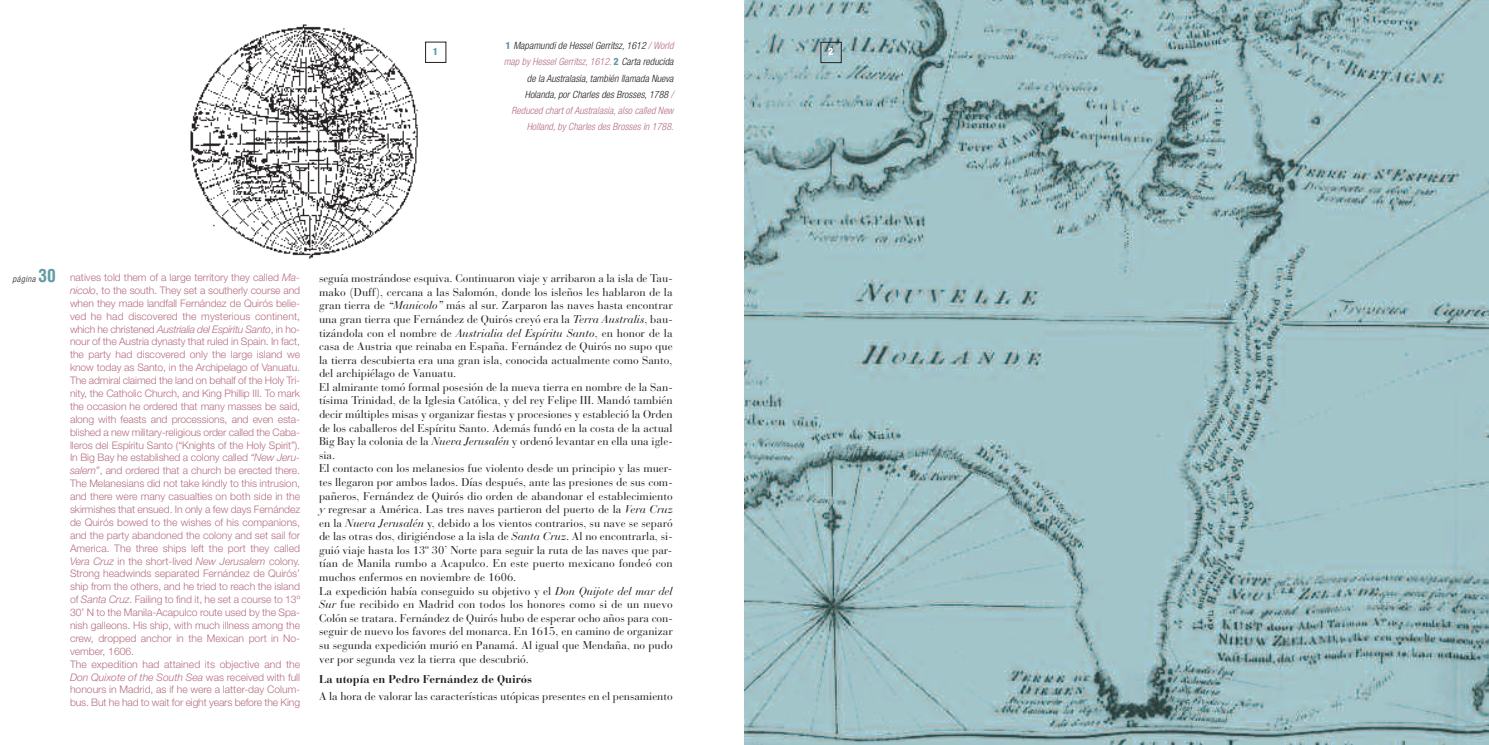
<style>
.page{position:relative;width:1489px;height:745px;background:#fff}
.page>*{position:absolute;margin:0;border:0;box-sizing:border-box;transform-origin:0 0}
.t1{font:11.25px/13.6px "Bauer Bodoni";color:#231f20}
.t2{font:700 11.25px "Bauer Bodoni";color:#231f20}
.t3{font:300 10.38px/12.9px "Helvetica Neue";letter-spacing:-.005em;color:#b66e80}
.t4{font:italic 300 condensed 10px/16.2px "Helvetica Neue";letter-spacing:.005em;color:#231f20;text-align:right}
.t5{font:800 condensed 10px "Helvetica Neue";color:#fff}
.t6{font:800 condensed 10px "Helvetica Neue";color:#609ca3}
.t7{font:italic 300 condensed 8.75px "Helvetica Neue";letter-spacing:.055em;color:#231f20}
.s1{font-weight:800;font-style:normal;color:#609ca3}
.s2{color:#b66e80}
.s3{font-family:"Helvetica";font-weight:700;font-style:normal;font-size:17.5px;color:#609ca3}
.s4{font-style:italic}
</style>
<div class="page">
<svg style="left:744px;top:0;width:744px;height:744px;background:#98babe"></svg>
<div style="left:820px;top:42px;width:21px;height:21px;border:1px solid #231f20"></div>
<img style="left:190px;top:24px;width:228px;height:235px">
<div style="left:425px;top:42px;width:21px;height:21px;border:1px solid #231f20"></div>
<p class="t6" style="left:432px;top:48px;width:7px">1</p>
<p class="t4" style="left:503px;top:38px;width:171px"><span class="s1">1</span> Mapamundi de Hessel Gerritsz, 1612 <span class="s2">/ World map by Hessel Gerritsz, 1612.</span> <span class="s1">2</span> Carta reducida de la Australasia, también llamada Nueva Holanda, por Charles des Brosses, 1788 <span class="s2">/ Reduced chart of Australasia, also called New Holland, by Charles des Brosses in 1788.</span></p>
<p class="t7" style="left:12px;top:275px;width:45px">página <span class="s3">30</span></p>
<p class="t1" style="left:319px;top:273px;width:355px">seguía mostrándose esquiva. Continuaron viaje y arribaron a la isla de Tau&shy;mako (Duff), cercana a las Salomón, donde los isleños les hablaron de la gran tierra de <span class="s4">“Manicolo”</span> más al sur. Zarparon las naves hasta encontrar una gran tierra que Fernández de Quirós creyó era la <span class="s4">Terra Australis</span>, bau&shy;tizándola con el nombre de <span class="s4">Austrialia del Espíritu Santo</span>, en honor de la casa de Austria que reinaba en España. Fernández de Quirós no supo que la tierra descubierta era una gran isla, conocida actualmente como Santo, del archipiélago de Vanuatu.<br>El almirante tomó formal posesión de la nueva tierra en nombre de la San&shy;tísima Trinidad, de la Iglesia Católica, y del rey Felipe III. Mandó también decir múltiples misas y organizar fiestas y procesiones y estableció la Orden de los caballeros del Espíritu Santo. Además fundó en la costa de la actual Big Bay la colonia de la <span class="s4">Nueva Jerusalén</span> y ordenó levantar en ella una igle&shy;sia.<br>El contacto con los melanesios fue violento desde un principio y las muer&shy;tes llegaron por ambos lados. Días después, ante las presiones de sus com&shy;pañeros, Fernández de Quirós dio orden de abandonar el establecimiento <span class="s4">y</span> regresar a América. Las tres naves partieron del puerto de la <span class="s4">Vera Cruz </span>en la <span class="s4">Nueva Jerusalén</span> y, debido a los vientos contrarios, su nave se separó de las otras dos, dirigiéndose a la isla de <span class="s4">Santa Cruz</span>. Al no encontrarla, si&shy;guió viaje hasta los 13º 30’ Norte para seguir la ruta de las naves que par&shy;tían de Manila rumbo a Acapulco. En este puerto mexicano fondeó con muchos enfermos en noviembre de 1606.<br>La expedición había conseguido su objetivo y el <span class="s4">Don Quijote del mar del Sur</span> fue recibido en Madrid con todos los honores como si de un nuevo Colón se tratara. Fernández de Quirós hubo de esperar ocho años para con&shy;seguir de nuevo los favores del monarca. En 1615, en camino de organizar su segunda expedición murió en Panamá. Al igual que Mendaña, no pudo ver por segunda vez la tierra que descubrió.</p>
<p class="t2" style="left:319px;top:674px;width:214px">La utopía en Pedro Fernández de Quirós</p>
<p class="t1" style="left:319px;top:690px;width:355px">A la hora de valorar las características utópicas presentes en el pensamiento</p>
<p class="t3" style="left:70px;top:271px;width:232px">natives told them of a large territory they called <span class="s4">Ma&shy;nicolo</span>, to the south. They set a southerly course and when they made landfall Fernández de Quirós belie&shy;ved he had discovered the mysterious continent, which he christened <span class="s4">Austrialia del Espíritu Santo</span>, in ho&shy;nour of the Austria dynasty that ruled in Spain. In fact, the party had discovered only the large island we know today as Santo, in the Archipelago of Vanuatu.<br>The admiral claimed the land on behalf of the Holy Tri&shy;nity, the Catholic Church, and King Phillip III. To mark the occasion he ordered that many masses be said, along with feasts and processions, and even esta&shy;blished a new military-religious order called the Caba&shy;lleros del Espíritu Santo (“Knights of the Holy Spirit”).<br>In Big Bay he established a colony called <span class="s4">“New Jeru&shy;salem”</span>, and ordered that a church be erected there.<br>The Melanesians did not take kindly to this intrusion, and there were many casualties on both side in the skirmishes that ensued. In only a few days Fernández de Quirós bowed to the wishes of his companions, and the party abandoned the colony and set sail for America. The three ships left the port they called <span class="s4">Vera Cruz</span> in the short-lived <span class="s4">New Jerusalem</span> colony.<br>Strong headwinds separated Fernández de Quirós’ ship from the others, and he tried to reach the island of <span class="s4">Santa Cruz</span>. Failing to find it, he set a course to 13º 30’ N to the Manila-Acapulco route used by the Spa&shy;nish galleons. His ship, with much illness among the crew, dropped anchor in the Mexican port in No&shy;vember, 1606.<br>The expedition had attained its objective and the <span class="s4">Don Quixote of the South Sea</span> was received with full honours in Madrid, as if he were a latter-day Colum&shy;bus. But he had to wait for eight years before the King</p>
<p class="t5" style="left:828px;top:48px;width:7px">2</p>
</div>
